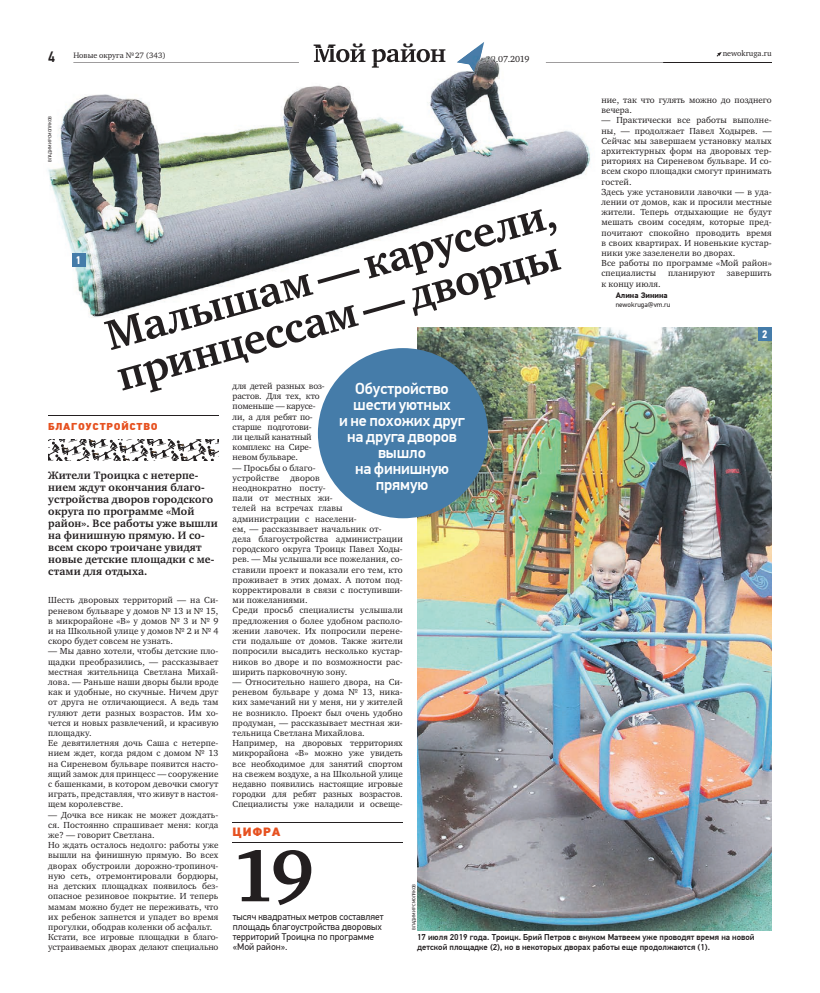
<style>
.page{position:relative;width:820px;height:993px;background:#fff}
.page>*{position:absolute;margin:0;border:0;box-sizing:border-box;transform-origin:0 0}
.t1{font:700 75px "Charter ITC";color:#231f20}
.t2{font:700 43px/41.4px "Charter ITC";color:#231f20}
.t3{font:500 16px/16px "PF Din Text Pro";letter-spacing:-.01em;color:#fff;text-align:center}
.t4{font:500 15px "PF Din Text Cond Pro";color:#231f20}
.t5{font:900 12px "PF Din Text Pro";letter-spacing:.07em;color:#e65120}
.t6{font:700 11px/12px "Charter ITC";letter-spacing:.01em;color:#231f20}
.t7{font:700 11px "PF Din Text Cond Pro";color:#fff}
.t8{font:900 10px "PF Din Text Pro";letter-spacing:.07em;color:#e65120}
.t9{font:9.6px/10.2px "PF Din Text Pro";color:#231f20}
.t10{font:9px/10.2px "Charter ITC";letter-spacing:.01em;color:#231f20}
.t11{font:9px/10.2px "Charter ITC";letter-spacing:-.015em;color:#231f20}
.t12{font:500 8.5px/10.2px "PF Din Text Pro";color:#231f20}
.t13{font:8px "Charter ITC";color:#231f20}
.t14{font:700 8px "PF Din Text Pro";color:#231f20}
.t15{font:7px "PF Din Text Pro";color:#231f20}
.t16{font:4.5px "PF Din Text Pro";color:#231f20}
</style>
<div class="page">
<svg style="left:716px;top:52px;width:5px;height:5px"></svg>
<hr style="left:73px;top:62px;width:698px;height:1px;background:#231f20">
<svg style="left:474px;top:42px;width:10px;height:7px"></svg>
<img style="left:417px;top:327px;width:354px;height:602px">
<img style="left:48px;top:63px;width:543px;height:255px">
<img style="left:73px;top:62px;width:590px;height:1px">
<img style="left:299px;top:49px;width:246px;height:14px">
<img style="left:314px;top:49px;width:137px;height:19px">
<svg style="left:371px;top:63px;width:7px;height:5px"></svg>
<img style="left:314px;top:49px;width:131px;height:14px">
<img style="left:486px;top:56px;width:43px;height:7px">
<img style="left:456px;top:49px;width:26px;height:26px">
<hr style="left:233px;top:821px;width:170px;height:1px;background:#231f20">
<hr style="left:233px;top:842px;width:170px;height:1px;background:#231f20">
<svg style="left:48px;top:440px;width:171px;height:21px"></svg>
<hr style="left:48px;top:415px;width:170px;height:1px;background:#231f20">
<div style="left:318px;top:348px;width:170px;height:170px;background:#457ca9;border-radius:50%"></div>
<div style="left:72px;top:253px;width:13px;height:13px;background:#457ca9"></div>
<div style="left:758px;top:327px;width:13px;height:13px;background:#457ca9"></div>
<p class="t4" style="left:48px;top:51px;width:8px">4</p>
<p class="t13" style="left:722px;top:50px;width:51px">newokruga.ru</p>
<p class="t13" style="left:73px;top:52px;width:94px">Новые округа № 27 (343)</p>
<p class="t10" style="left:486px;top:55px;width:45px">19.07.2019</p>
<p class="t10" style="left:601px;top:95px;width:172px">ние, так что гулять можно до позднего вечера.</p>
<p class="t10" style="left:601px;top:116px;width:172px">— Практически все работы выполне&shy;ны, — продолжает Павел Ходырев. —<br>Сейчас мы завершаем установку малых архитектурных форм на дворовых тер&shy;риториях на Сиреневом бульваре. И со&shy;всем скоро площадки смогут принимать гостей.<br>Здесь уже установили лавочки — в уда&shy;лении от домов, как и просили местные жители. Теперь отдыхающие не будут мешать своим соседям, которые пред&shy;почитают спокойно проводить время в своих квартирах. И новенькие кустар&shy;ники уже зазеленели во дворах.<br>Все работы по программе «Мой район» специалисты</p>
<p class="t16" style="left:48px;top:162px;width:48px;rotate:-90deg">ВЛАДИМИР СМОЛЯКОВ</p>
<p class="t2" style="left:102px;top:321px;width:467px;rotate:-16deg">Малышам — карусели, принцессам — дворцы</p>
<p class="t7" style="left:76px;top:255px;width:7px">1</p>
<p class="t10" style="left:668px;top:269px;width:48px">планируют</p>
<p class="t10" style="left:726px;top:269px;width:46px">завершить</p>
<p class="t10" style="left:601px;top:279px;width:61px">к концу июля.</p>
<p class="t14" style="left:615px;top:290px;width:53px">Алина Зинина</p>
<p class="t15" style="left:615px;top:302px;width:56px">newokruga@vm.ru</p>
<p class="t7" style="left:761px;top:330px;width:7px">2</p>
<p class="t3" style="left:339px;top:382px;width:127px">Обустройство шести уютных<br>и не похожих друг на друга дворов вышло<br>на финишную прямую</p>
<p class="t11" style="left:232px;top:381px;width:93px">для детей разных воз&shy;растов. Для тех, кто поменьше — карусе&shy;ли, а для ребят по&shy;старше подготови-<br>ли целый канатный комплекс на Сире&shy;невом бульваре.</p>
<p class="t10" style="left:232px;top:463px;width:84px">— Просьбы о благо&shy;устройстве</p>
<p class="t8" style="left:48px;top:422px;width:111px">БЛАГОУСТРОЙСТВО</p>
<p class="t6" style="left:48px;top:469px;width:171px">Жители Троицка с нетерпе&shy;нием ждут окончания благо&shy;устройства дворов городского округа по программе «Мой район». Все работы уже вышли на финишную прямую. И со&shy;всем скоро троичане увидят новые детские площадки с ме&shy;стами для отдыха.</p>
<p class="t10" style="left:48px;top:595px;width:172px;text-align:justify">Шесть дворовых территорий — на Си&shy;реневом бульваре у домов № 13 и № 15, в микрорайоне «В» у домов № 3 и № 9 и на Школьной улице у домов № 2 и № 4 скоро будет совсем не узнать.</p>
<p class="t10" style="left:48px;top:646px;width:172px">— Мы давно хотели, чтобы детские пло&shy;щадки преобразились, — рассказывает местная жительница Светлана Михай&shy;лова. — Раньше наши дворы были вроде как и удобные, но скучные. Ничем друг от друга не отличающиеся. А ведь там гуляют дети разных возрастов. Им хо&shy;чется и новых развлечений, и красивую площадку.<br>Ее девятилетняя дочь Саша с нетерпе&shy;нием ждет, когда рядом с домом № 13 на Сиреневом бульваре появится насто&shy;ящий замок для принцесс — сооружение с башенками, в котором девочки смогут играть, представляя, что живут в настоя&shy;щем королевстве.</p>
<p class="t10" style="left:48px;top:810px;width:172px">— Дочка все никак не может дождать&shy;ся. Постоянно спрашивает меня: когда же? — говорит Светлана.<br>Но ждать осталось недолго: работы уже вышли на финишную прямую. Во всех дворах обустроили дорожно-тропиноч&shy;ную сеть, отремонтировали бордюры, на детских площадках появилось без&shy;опасное резиновое покрытие. И теперь мамам можно будет не переживать, что их ребенок запнется и упадет во время прогулки, ободрав коленки об асфальт.<br>Кстати, все игровые площадки в благо&shy;устраиваемых дворах делают специально</p>
<p class="t10" style="left:232px;top:473px;width:172px;text-indent:58px">дворов<br>неоднократно посту-<br>пали от местных жи-<br>телей на встречах главы администрации с населени-<br>ем, — рассказывает начальник от-<br>дела благоустройства администрации городского округа Троицк Павел Ходы&shy;рев. — Мы услышали все пожелания, со&shy;ставили проект и показали его тем, кто проживает в этих домах. А потом под&shy;корректировали в связи с поступивши&shy;ми пожеланиями.<br>Среди просьб специалисты услышали предложения о более удобном располо&shy;жении лавочек. Их попросили перене&shy;сти подальше от домов. Также жители попросили высадить несколько кустар&shy;ников во дворе и по возможности рас&shy;ширить парковочную зону.</p>
<p class="t10" style="left:232px;top:677px;width:172px">— Относительно нашего двора, на Си&shy;реневом бульваре у дома № 13, ника&shy;ких замечаний ни у меня, ни у жителей не возникло. Проект был очень удобно продуман, — рассказывает местная жи&shy;тельница Светлана Михайлова.<br>Например, на дворовых территориях микрорайона «В» можно уже увидеть все необходимое для занятий спортом на свежем воздухе, а на Школьной улице недавно появились настоящие игровые городки для ребят разных возрастов.<br>Специалисты уже наладили и освеще-</p>
<p class="t5" style="left:232px;top:827px;width:49px">ЦИФРА</p>
<p class="t1" style="left:232px;top:844px;width:83px">19</p>
<p class="t16" style="left:412px;top:929px;width:48px;rotate:-90deg">ВЛАДИМИР СМОЛЯКОВ</p>
<p class="t9" style="left:233px;top:912px;width:152px">тысяч квадратных метров составляет площадь благоустройства дворовых территорий Троицка по программе «Мой район».</p>
<p class="t12" style="left:417px;top:932px;width:339px">17 июля 2019 года. Троицк. Брий Петров с внуком Матвеем уже проводят время на новой детской площадке (2), но в некоторых дворах работы еще продолжаются (1).</p>
</div>
